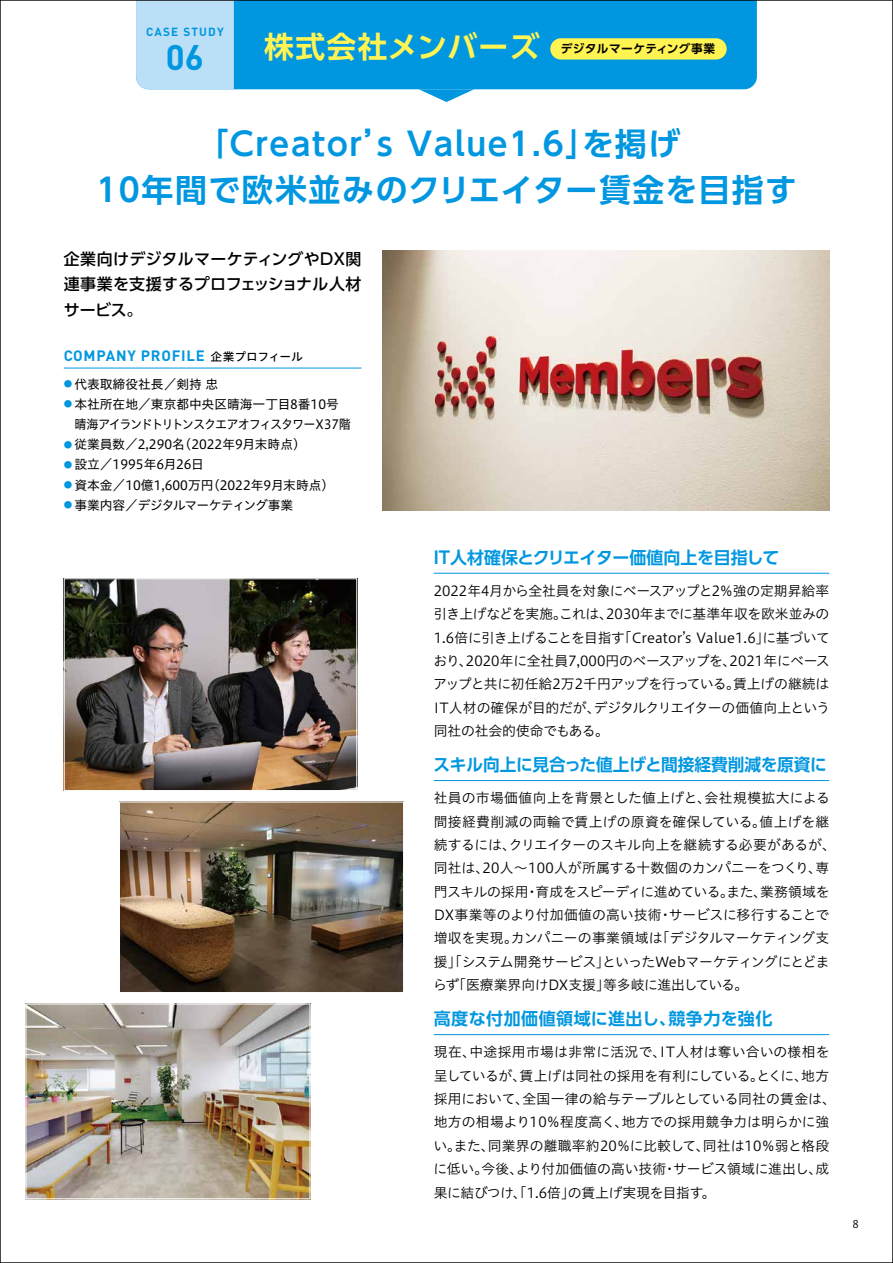
<style>
.page{position:relative;width:893px;height:1263px;background:#fff}
.page>*{position:absolute;margin:0;border:0;box-sizing:border-box;transform-origin:0 0}
.t1{font:700 35.1px "DIN";color:#0097e0}
.t2{font:700 31.95px/46.8px "UD Shin Go Pro De";letter-spacing:.05em;color:#0097e0;text-align:center}
.t3{font:700 29.7px "UD Shin Go Pro De";letter-spacing:.045em;color:#fff452}
.t4{font:700 16.95px "UD Shin Go Pro De";color:#0097e0}
.t5{font:700 16.95px "UD Shin Go Pro De";letter-spacing:.03em;color:#0097e0}
.t6{font:500 15.9px/25.5px "UD Shin Go Pro";letter-spacing:.015em;color:#000;text-align:justify}
.t7{font:700 14.85px "DIN";letter-spacing:.05em;color:#0097e0}
.t8{font:13.8px/23.4px "Hiragino UD Sans Std W3";letter-spacing:-.005em;color:#000}
.t9{font:12.75px "Hiragino UD Sans Std W4";color:#000}
.t10{font:12.75px/20.2px "Hiragino UD Sans Std W4";letter-spacing:-.025em;color:#000}
.t11{font:12.75px "Hiragino UD Sans Std W4";letter-spacing:-.045em;color:#000}
.t12{font:700 11.7px "UD Shin Go Pro De";letter-spacing:.03em;color:#000}
.t13{font:700 11.7px "DIN";letter-spacing:.1em;color:#0097e0}
.t14{font:10.65px "Hiragino UD Sans Std W3";color:#000}
.s1{font-family:"Hiragino UD Sans Std W5";font-weight:400;font-size:11.7px;color:#000}
.s2{font-size:8.55px;color:#0097e0}
</style>
<div class="page">
<div style="left:234px;top:2px;width:523px;height:87px;background:#0097e0"></div>
<div style="left:136px;top:2px;width:98px;height:87px;background:#bbdff6"></div>
<svg style="left:419px;top:89px;width:55px;height:13px"></svg>
<hr style="left:64px;top:368px;width:297px;height:1px;background:#0097e0">
<img style="left:383px;top:251px;width:446px;height:259px">
<div style="left:550px;top:38px;width:177px;height:22px;background:#fff452;border-radius:11px"></div>
<hr style="left:434px;top:573px;width:395px;height:1px;background:#0097e0">
<hr style="left:434px;top:780px;width:395px;height:1px;background:#0097e0">
<hr style="left:434px;top:1034px;width:395px;height:1px;background:#0097e0">
<img style="left:66px;top:580px;width:289px;height:209px">
<div style="left:64px;top:578px;width:293px;height:213px;border:1px solid #fff"></div>
<img style="left:28px;top:1005px;width:280px;height:192px">
<div style="left:26px;top:1003px;width:284px;height:196px;border:1px solid #fff"></div>
<img style="left:121px;top:803px;width:281px;height:188px">
<div style="left:119px;top:801px;width:285px;height:192px;border:1px solid #fff"></div>
<p class="t13" style="left:146px;top:23px;width:79px">CASE STUDY</p>
<h1 class="t1" style="left:166px;top:34px;width:40px">06</h1>
<h3 class="t3" style="left:264px;top:23px;width:277px">株式会社メンバーズ</h3>
<p class="t12" style="left:561px;top:39px;width:156px">デジタルマーケティング事業</p>
<h2 class="t2" style="left:96px;top:119px;width:702px">「Creator’s Value1.6」を掲げ<br>10年間で欧米並みのクリエイター賃金を目指す</h2>
<p class="t6" style="left:64px;top:246px;width:299px">企業向けデジタルマーケティングやDX関連事業を支援するプロフェッショナル人材サービス。</p>
<p class="t7" style="left:64px;top:346px;width:240px">COMPANY PROFILE <span class="s1">企業プロフィール</span></p>
<p class="t9" style="left:64px;top:374px;width:156px"><span class="s2">●</span> 代表取締役社長／剣持 忠</p>
<p class="t10" style="left:74px;top:393px;width:278px;text-indent:-11px"><span class="s2">●</span> 本社所在地／東京都中央区晴海一丁目8番10号晴海アイランドトリトンスクエアオフィスタワーX37階</p>
<p class="t9" style="left:64px;top:435px;width:244px"><span class="s2">●</span> 従業員数／2,290名（2022年9月末時点）</p>
<p class="t9" style="left:64px;top:455px;width:142px"><span class="s2">●</span> 設立／1995年6月26日</p>
<p class="t9" style="left:64px;top:475px;width:272px"><span class="s2">●</span> 資本金／10億1,600万円（2022年9月末時点）</p>
<p class="t11" style="left:64px;top:495px;width:231px"><span class="s2">●</span> 事業内容／デジタルマーケティング事業</p>
<p class="t4" style="left:434px;top:544px;width:347px">IT人材確保とクリエイター価値向上を目指して</p>
<p class="t8" style="left:433px;top:578px;width:399px;text-align:justify">2022年4月から全社員を対象にベースアップと2％強の定期昇給率引き上げなどを実施。これは、2030年までに基準年収を欧米並みの1.6倍に引き上げることを目指す「Creator’s Value1.6」に基づいており、2020年に全社員7,000円のベースアップを、2021年にベースアップと共に初任給2万2千円アップを行っている。賃上げの継続はIT人材の確保が目的だが、デジタルクリエイターの価値向上という同社の社会的使命でもある。</p>
<p class="t4" style="left:434px;top:751px;width:395px">スキル向上に見合った値上げと間接経費削減を原資に</p>
<p class="t8" style="left:433px;top:785px;width:405px">社員の市場価値向上を背景とした値上げと、会社規模拡大による間接経費削減の両輪で賃上げの原資を確保している。値上げを継続するには、クリエイターのスキル向上を継続する必要があるが、同社は、20人〜100人が所属する十数個のカンパニーをつくり、専門スキルの採用・育成をスピーディに進めている。また、業務領域をDX事業等のより付加価値の高い技術・サービスに移行することで増収を実現。カンパニーの事業領域は「デジタルマーケティング支援」「システム開発サービス」といったWebマーケティングにとどまらず「医療業界向けDX支援」等多岐に進出している。</p>
<p class="t5" style="left:434px;top:1005px;width:340px">高度な付加価値領域に進出し、競争力を強化</p>
<p class="t8" style="left:433px;top:1039px;width:404px">現在、中途採用市場は非常に活況で、IT人材は奪い合いの様相を呈しているが、賃上げは同社の採用を有利にしている。とくに、地方採用において、全国一律の給与テーブルとしている同社の賃金は、地方の相場より10％程度高く、地方での採用競争力は明らかに強い。また、同業界の離職率約20％に比較して、同社は10％弱と格段に低い。今後、より付加価値の高い技術・サービス領域に進出し、成果に結びつけ、「1.6倍」の賃上げ実現を目指す。</p>
<p class="t14" style="left:852px;top:1215px;width:8px">8</p>
</div>
